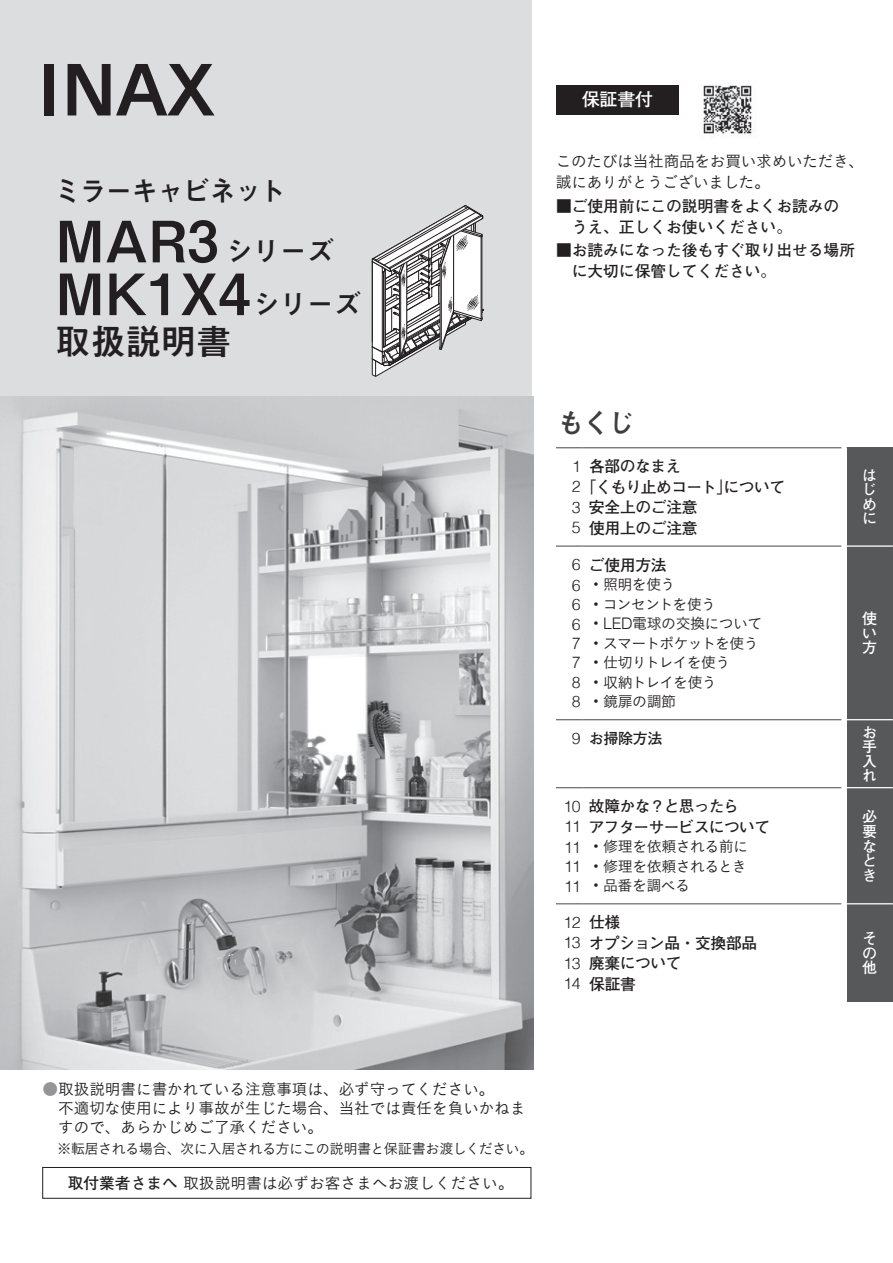
<style>
.page{position:relative;width:893px;height:1263px;background:#fff}
.page>*{position:absolute;margin:0;border:0;box-sizing:border-box;transform-origin:0 0}
.t1{font:57px/52.8px "Mi Go MB1 Std De Bold 90 msp RKSJ H";color:#231f20}
.t2{font:36px "Mi Go MB1 Std De Bold 90 msp RKSJ H";letter-spacing:-.02em;color:#231f20}
.t3{font:27px "Mi Go MB1 Std De Bold 90 msp RKSJ H";letter-spacing:-.045em;color:#231f20}
.t4{font:27px "Mi Go MB1 Std De Bold 90 msp RKSJ H";color:#3e3e3f}
.t5{font:18px "Futo Go B101 Pro Bold 90 msp RKSJ H";color:#fff}
.t6{font:300 15.9px/19.6px "Helvetica";letter-spacing:-.035em;color:#231f20;text-align:justify}
.t7{font:15.75px/20.4px "Futo Go B101 Pro Bold 90 msp RKSJ H";letter-spacing:-.01em;color:#231f20}
.t8{font:15.75px/19px "Koburina Go Std W3 90 msp RKSJ H";color:#231f20}
.t9{font:15.75px/20.4px "Futo Go B101 Pro Bold 90 msp RKSJ H";letter-spacing:-.04em;color:#231f20}
.t10{font:15.75px/20.4px "Koburina Go Std W3 90 msp RKSJ H";letter-spacing:-.02em;color:#231f20}
.t11{font:15px "Koburina Go Std W3 90 msp RKSJ H";letter-spacing:-.04em;color:#231f20}
.t12{font:15px "Futo Go B101 Pro Bold 90 msp RKSJ H";color:#fff}
.t13{font:15px "Koburina Go Std W3 90 msp RKSJ H";letter-spacing:-.06em;color:#231f20}
.t14{font:15px "Futo Go B101 Pro Bold 90 msp RKSJ H";letter-spacing:-.025em;color:#231f20}
.t15{font:14.25px "Koburina Go Std W3 90 msp RKSJ H";letter-spacing:-.045em;color:#231f20}
.s1{font-size:27px}
.s2{font-family:"Helvetica";font-weight:300;font-size:15.9px}
.s3{font-family:"Shin Go Pro Light 90 msp RKSJ H"}
.s4{color:#939598}
.s5{font-family:"Futo Go B101 Pro Bold 90 msp RKSJ H"}
</style>
<div class="page">
<div style="left:0;top:0;width:531px;height:1070px;background:#dcdddf"></div>
<svg style="left:68px;top:64px;width:146px;height:51px"></svg>
<div style="left:45px;top:64px;width:9px;height:51px;background:#231f20"></div>
<div style="left:847px;top:448px;width:45px;height:554px;background:#57585a"></div>
<svg style="left:556px;top:447px;width:27px;height:1px"></svg>
<hr style="left:583px;top:447px;width:258px;height:1px;background:#6c6d70">
<hr style="left:556px;top:545px;width:27px;height:2px;background:#6c6d70">
<hr style="left:583px;top:545px;width:258px;height:2px;background:#6c6d70">
<svg style="left:556px;top:719px;width:27px;height:1px"></svg>
<hr style="left:583px;top:719px;width:258px;height:1px;background:#6c6d70">
<svg style="left:556px;top:787px;width:27px;height:1px"></svg>
<hr style="left:583px;top:787px;width:258px;height:1px;background:#6c6d70">
<svg style="left:556px;top:903px;width:27px;height:1px"></svg>
<hr style="left:583px;top:903px;width:258px;height:1px;background:#6c6d70">
<hr style="left:847px;top:447px;width:45px;height:1px;background:#57585a">
<hr style="left:847px;top:545px;width:45px;height:2px;background:#fff">
<hr style="left:847px;top:719px;width:45px;height:1px;background:#fff">
<hr style="left:847px;top:787px;width:45px;height:1px;background:#fff">
<hr style="left:847px;top:903px;width:45px;height:1px;background:#fff">
<div style="left:556px;top:85px;width:123px;height:30px;background:#231f20"></div>
<div style="left:42px;top:1167px;width:489px;height:31px;border:1px solid #231f20"></div>
<svg style="left:372px;top:205px;width:112px;height:172px"></svg>
<img style="left:0;top:397px;width:533px;height:673px">
<img style="left:703px;top:85px;width:49px;height:50px">
<h3 class="t3" style="left:54px;top:180px;width:234px">ミラーキャビネット</h3>
<h1 class="t1" style="left:55px;top:222px;width:307px">MAR3 <span class="s1">シリーズ<br></span>MK1X4 <span class="s1">シリーズ</span></h1>
<h2 class="t2" style="left:55px;top:328px;width:178px">取扱説明書</h2>
<p class="t5" style="left:582px;top:93px;width:73px">保証書付</p>
<p class="t10" style="left:556px;top:153px;width:310px">このたびは当社商品をお買い求めいただき、誠にありがとうございました。</p>
<p class="t7" style="left:572px;top:198px;width:269px;text-indent:-16px">■ご使用前にこの説明書をよくお読みのうえ、正しくお使いください。</p>
<p class="t7" style="left:572px;top:242px;width:285px;text-indent:-16px">■お読みになった後もすぐ取り出せる場所に大切に保管してください。</p>
<h3 class="t4" style="left:557px;top:413px;width:79px">もくじ</h3>
<p class="t6" style="left:572px;top:458px;width:10px">1</p>
<p class="t9" style="left:572px;top:479px;width:215px"><span class="s2">2</span>「くもり止めコート」について</p>
<p class="t6" style="left:572px;top:498px;width:10px;line-height:20.4px">3<br>5</p>
<p class="t7" style="left:589px;top:458px;width:94px">各部のなまえ</p>
<p class="t7" style="left:589px;top:499px;width:110px">安全上のご注意使用上のご注意</p>
<p class="t12" style="left:862px;top:469px;width:16px">は</p>
<p class="t12" style="left:862px;top:484px;width:16px">じ</p>
<p class="t12" style="left:862px;top:499px;width:16px">め</p>
<p class="t12" style="left:862px;top:513px;width:16px">に</p>
<p class="t6" style="left:572px;top:556px;width:10px">6<br>6<br>6<br>6<br>7<br>7<br>8<br>8</p>
<p class="t7" style="left:589px;top:557px;width:79px">ご使用方法</p>
<p class="t11" style="left:593px;top:579px;width:84px"><span class="s3">•</span> 照明を使う</p>
<p class="t13" style="left:593px;top:599px;width:124px"><span class="s3">•</span> コンセントを使う</p>
<p class="t11" style="left:593px;top:618px;width:171px"><span class="s3">•</span> <span class="s2">LED</span>電球の交換について</p>
<p class="t11" style="left:593px;top:638px;width:167px"><span class="s3">•</span> スマートポケットを使う</p>
<p class="t13" style="left:593px;top:657px;width:139px"><span class="s3">•</span> 仕切りトレイを使う</p>
<p class="t11" style="left:593px;top:677px;width:125px"><span class="s3">•</span> 収納トレイを使う</p>
<p class="t11" style="left:593px;top:696px;width:85px"><span class="s3">•</span> 鏡扉の調節</p>
<p class="t14" style="left:572px;top:732px;width:92px"><span class="s2">9</span> お掃除方法</p>
<p class="t6" style="left:563px;top:797px;width:19px">10<br>11<br>11<br>11<br>11</p>
<p class="t9" style="left:589px;top:798px;width:183px">故障かな？と思ったら<br>アフターサービスについて</p>
<p class="t11" style="left:593px;top:841px;width:156px"><span class="s3">•</span> 修理を依頼される前に</p>
<p class="t11" style="left:593px;top:861px;width:155px"><span class="s3">•</span> 修理を依頼されるとき</p>
<p class="t11" style="left:593px;top:880px;width:98px"><span class="s3">•</span> 品番を調べる</p>
<p class="t6" style="left:563px;top:913px;width:19px;line-height:20.4px">12<br>13<br>13<br>14</p>
<p class="t7" style="left:589px;top:914px;width:170px">仕様<br>オプション品・交換部品廃棄について<br>保証書</p>
<p class="t12" style="left:862px;top:613px;width:16px">使</p>
<p class="t12" style="left:862px;top:627px;width:16px">い</p>
<p class="t12" style="left:862px;top:642px;width:16px">方</p>
<p class="t12" style="left:862px;top:726px;width:16px">お</p>
<p class="t12" style="left:862px;top:741px;width:16px">手</p>
<p class="t12" style="left:862px;top:755px;width:16px">入</p>
<p class="t12" style="left:862px;top:770px;width:16px">れ</p>
<p class="t12" style="left:862px;top:811px;width:16px">必</p>
<p class="t12" style="left:862px;top:825px;width:16px">要</p>
<p class="t12" style="left:862px;top:840px;width:16px">な</p>
<p class="t12" style="left:862px;top:855px;width:16px">と</p>
<p class="t12" style="left:862px;top:870px;width:16px">き</p>
<p class="t12" style="left:862px;top:933px;width:16px">そ</p>
<p class="t12" style="left:862px;top:947px;width:16px">の</p>
<p class="t12" style="left:862px;top:962px;width:16px">他</p>
<p class="t8" style="left:58px;top:1082px;width:469px;text-indent:-16px"><span class="s4">●</span>取扱説明書に書かれている注意事項は、必ず守ってください。<br>不適切な使用により事故が生じた場合、当社では責任を負いかねますので、あらかじめご了承ください。</p>
<p class="t15" style="left:57px;top:1144px;width:478px">※転居される場合、次に入居される方にこの説明書と保証書お渡しください。</p>
<p class="t8" style="left:68px;top:1176px;width:447px"><span class="s5">取付業者さまへ</span> 取扱説明書は必ずお客さまへお渡しください。</p>
</div>
